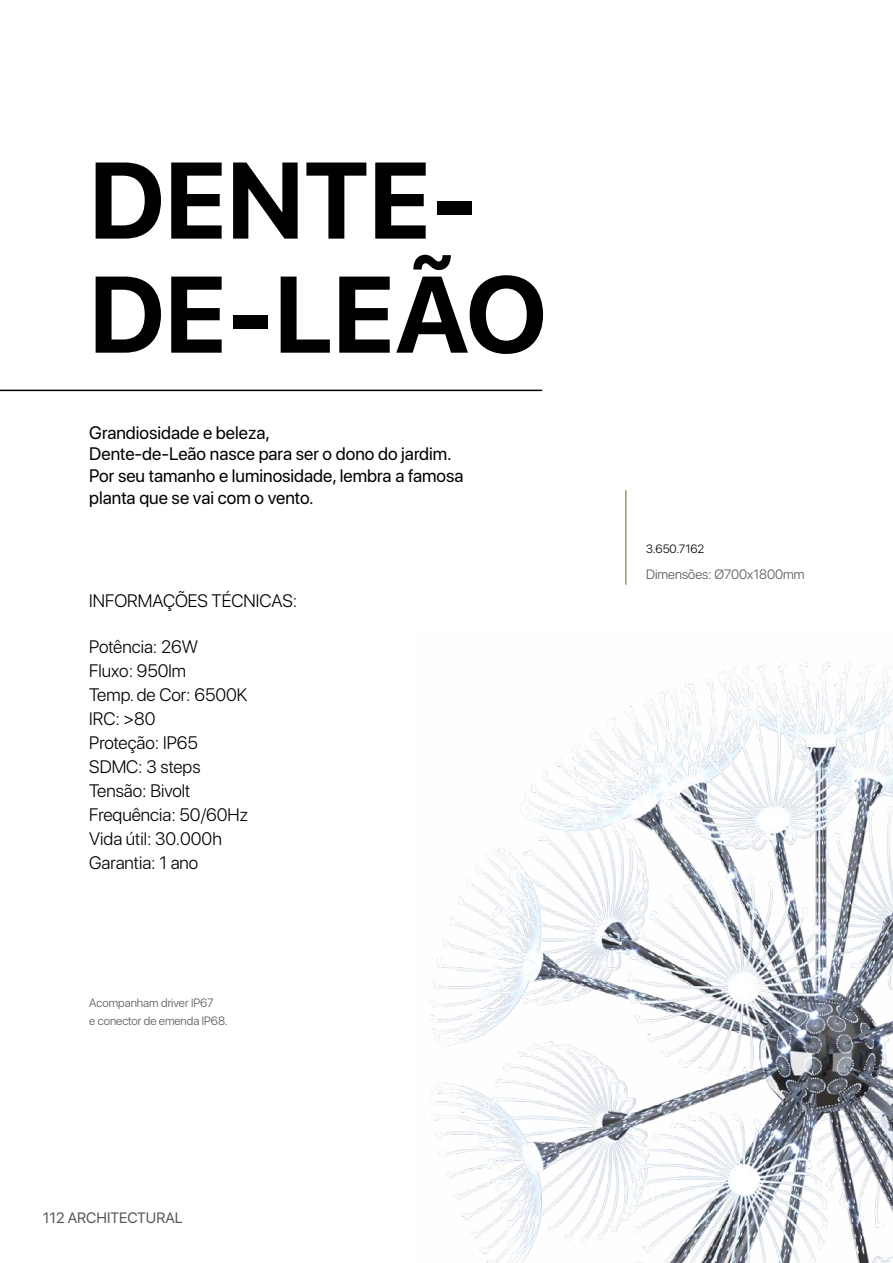
<style>
.page{position:relative;width:893px;height:1263px;background:#fff}
.page>*{position:absolute;margin:0;border:0;box-sizing:border-box;transform-origin:0 0}
.t1{font:700 108px/114px "SF Pro Display";color:#000}
.t2{font:300 18px/24px "SF Pro Display";color:#000}
.t3{font:18px/21.6px "SF Pro Display";color:#000}
.t4{font:15px "SF Pro Display";color:#575756}
.t5{font:300 13.5px "SF Pro Display";color:#575756}
.t6{font:300 12px/18px "SF Pro Display";color:#575756}
.t7{font:300 12px "SF Pro Display";color:#000}
</style>
<div class="page">
<hr style="left:625px;top:490px;width:2px;height:95px;background:#9a9a66">
<hr style="left:0;top:390px;width:542px;height:1px;background:#000">
<img style="left:430px;top:662px;width:463px;height:601px">
<h1 class="t1" style="left:89px;top:144px;width:459px">DENTE-<br>DE-LEÃO</h1>
<p class="t3" style="left:89px;top:422px;width:376px">Grandiosidade e beleza,<br>Dente-de-Leão nasce para ser o dono do jardim.<br>Por seu tamanho e luminosidade, lembra a famosa planta que se vai com o vento.</p>
<p class="t2" style="left:89px;top:589px;width:210px">INFORMAÇÕES TÉCNICAS:</p>
<p class="t2" style="left:89px;top:635px;width:160px">Potência: 26W<br>Fluxo: 950lm<br>Temp. de Cor: 6500K<br>IRC: &gt;80<br>Proteção: IP65<br>SDMC: 3 steps<br>Tensão: Bivolt<br>Frequência: 50/60Hz<br>Vida útil: 30.000h<br>Garantia: 1 ano</p>
<p class="t6" style="left:89px;top:993px;width:140px">Acompanham driver IP67<br>e conector de emenda IP68.</p>
<p class="t4" style="left:43px;top:1209px;width:141px">112 ARCHITECTURAL</p>
<p class="t7" style="left:646px;top:542px;width:60px">3.650.7162</p>
<p class="t5" style="left:646px;top:567px;width:160px">Dimensões: Ø700x1800mm</p>
</div>
